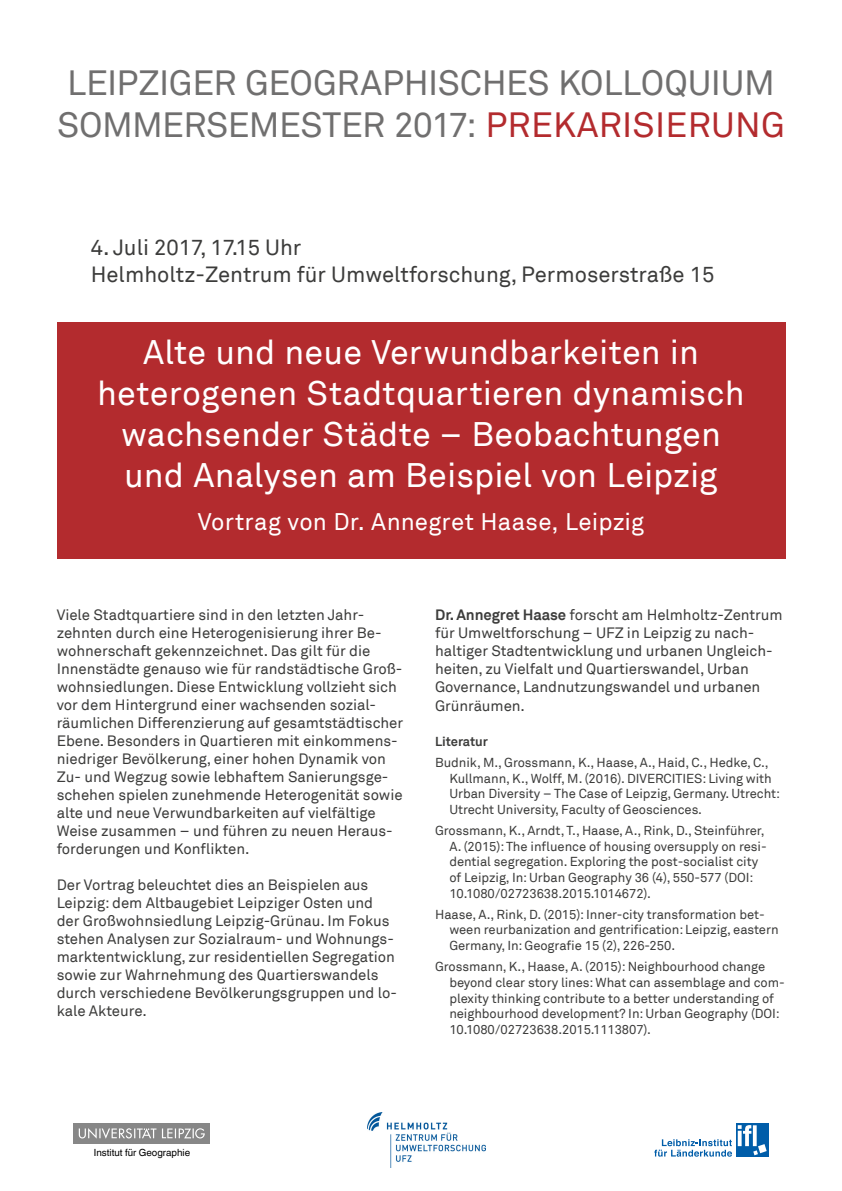
<style>
.page{position:relative;width:842px;height:1191px;background:#fff}
.page>*{position:absolute;margin:0;border:0;box-sizing:border-box;transform-origin:0 0}
.t1{font:35px/42px "Akkurat";letter-spacing:-.01em;color:#706f6f}
.t2{font:34px/40.8px "Akkurat";letter-spacing:.005em;color:#fff;text-align:center}
.t3{font:24px "Akkurat";letter-spacing:.01em;color:#fff}
.t4{font:22px/26.4px "Akkurat";color:#3c3c3b}
.t5{font:15px/18px "Akkurat";letter-spacing:-.005em;color:#3c3c3b}
.t6{font:13px/15.6px "Akkurat";letter-spacing:-.005em;color:#3c3c3b}
.t7{font:700 13px "Akkurat";letter-spacing:-.01em;color:#3c3c3b}
.t8{font:9.9px "Helvetica World";color:#000}
.s1{color:#b32b2e}
.s2{font-weight:700}
</style>
<div class="page">
<svg style="left:654px;top:1139px;width:78px;height:17px"></svg>
<svg style="left:736px;top:1123px;width:32px;height:33px"></svg>
<svg style="left:738px;top:1125px;width:29px;height:30px"></svg>
<div style="left:74px;top:1123px;width:136px;height:20px;background:#878787"></div>
<svg style="left:79px;top:1128px;width:126px;height:10px"></svg>
<img style="left:367px;top:1112px;width:119px;height:55px">
<div style="left:57px;top:322px;width:728px;height:237px;background:#b32b2e"></div>
<h1 class="t1" style="left:57px;top:62px;width:729px">LEIPZIGER GEOGRAPHISCHES KOLLOQUIUM<br>SOMMERSEMESTER 2017: <span class="s1">PREKARISIERUNG</span></h1>
<h3 class="t4" style="left:91px;top:235px;width:625px">4. Juli 2017, 17.15 Uhr<br>Helmholtz-Zentrum für Umweltforschung, Permoserstraße 15</h3>
<h2 class="t2" style="left:97px;top:333px;width:649px">Alte und neue Verwundbarkeiten in heterogenen Stadtquartieren dynamisch wachsender Städte – Beobachtungen und Analysen am Beispiel von Leipzig</h2>
<h3 class="t3" style="left:198px;top:507px;width:448px">Vortrag von Dr. Annegret Haase, Leipzig</h3>
<p class="t5" style="left:57px;top:606px;width:348px">Viele Stadtquartiere sind in den letzten Jahr&shy;zehnten durch eine Heterogenisierung ihrer Be&shy;wohnerschaft gekennzeichnet. Das gilt für die Innenstädte genauso wie für randstädtische Groß&shy;wohnsiedlungen. Diese Entwicklung vollzieht sich vor dem Hintergrund einer wachsenden sozial&shy;räumlichen Differenzierung auf gesamtstädtischer Ebene. Besonders in Quartieren mit einkommens&shy;niedriger Bevölkerung, einer hohen Dynamik von Zu- und Wegzug sowie lebhaftem Sanierungsge&shy;schehen spielen zunehmende Heterogenität sowie alte und neue Verwundbarkeiten auf vielfältige Weise zusammen – und führen zu neuen Heraus&shy;forderungen und Konflikten.</p>
<p class="t5" style="left:57px;top:876px;width:342px">Der Vortrag beleuchtet dies an Beispielen aus Leipzig: dem Altbaugebiet Leipziger Osten und der Großwohnsiedlung Leipzig-Grünau. Im Fokus stehen Analysen zur Sozialraum- und Wohnungs&shy;marktentwicklung, zur residentiellen Segregation sowie zur Wahrnehmung des Quartierswandels durch verschiedene Bevölkerungsgruppen und lo&shy;kale Akteure.</p>
<p class="t5" style="left:435px;top:606px;width:349px"><span class="s2">Dr. Annegret Haase</span> forscht am Helmholtz-Zentrum für Umweltforschung – UFZ in Leipzig zu nach&shy;haltiger Stadtentwicklung und urbanen Ungleich&shy;heiten, zu Vielfalt und Quartierswandel, Urban Governance, Landnutzungswandel und urbanen Grünräumen.</p>
<p class="t7" style="left:435px;top:733px;width:54px">Literatur</p>
<p class="t6" style="left:449px;top:755px;width:332px;text-indent:-14px">Budnik, M., Grossmann, K., Haase, A., Haid, C., Hedke, C., Kullmann, K., Wolff, M. (2016). DIVERCITIES: Living with Urban Diversity – The Case of Leipzig, Germany. Utrecht:<br>Utrecht University, Faculty of Geosciences.</p>
<p class="t6" style="left:449px;top:823px;width:319px;text-indent:-14px">Grossmann, K., Arndt, T., Haase, A., Rink, D., Steinführer, A. (2015): The influence of housing oversupply on resi&shy;dential segregation. Exploring the post-socialist city of Leipzig, In: Urban Geography 36 (4), 550-577 (DOI:<br>10.1080/02723638.2015.1014672).</p>
<p class="t6" style="left:449px;top:906px;width:331px;text-indent:-14px">Haase, A., Rink, D. (2015): Inner-city transformation bet&shy;ween reurbanization and gentrification: Leipzig, eastern<br>Germany, In: Geografie 15 (2), 226-250.</p>
<p class="t6" style="left:449px;top:959px;width:337px;text-indent:-14px">Grossmann, K., Haase, A. (2015): Neighbourhood change beyond clear story lines: What can assemblage and com&shy;plexity thinking contribute to a better understanding of neighbourhood development? In: Urban Geography (DOI:<br>10.1080/02723638.2015.1113807).</p>
<p class="t8" style="left:94px;top:1146px;width:98px">Institut für Geographie</p>
</div>
